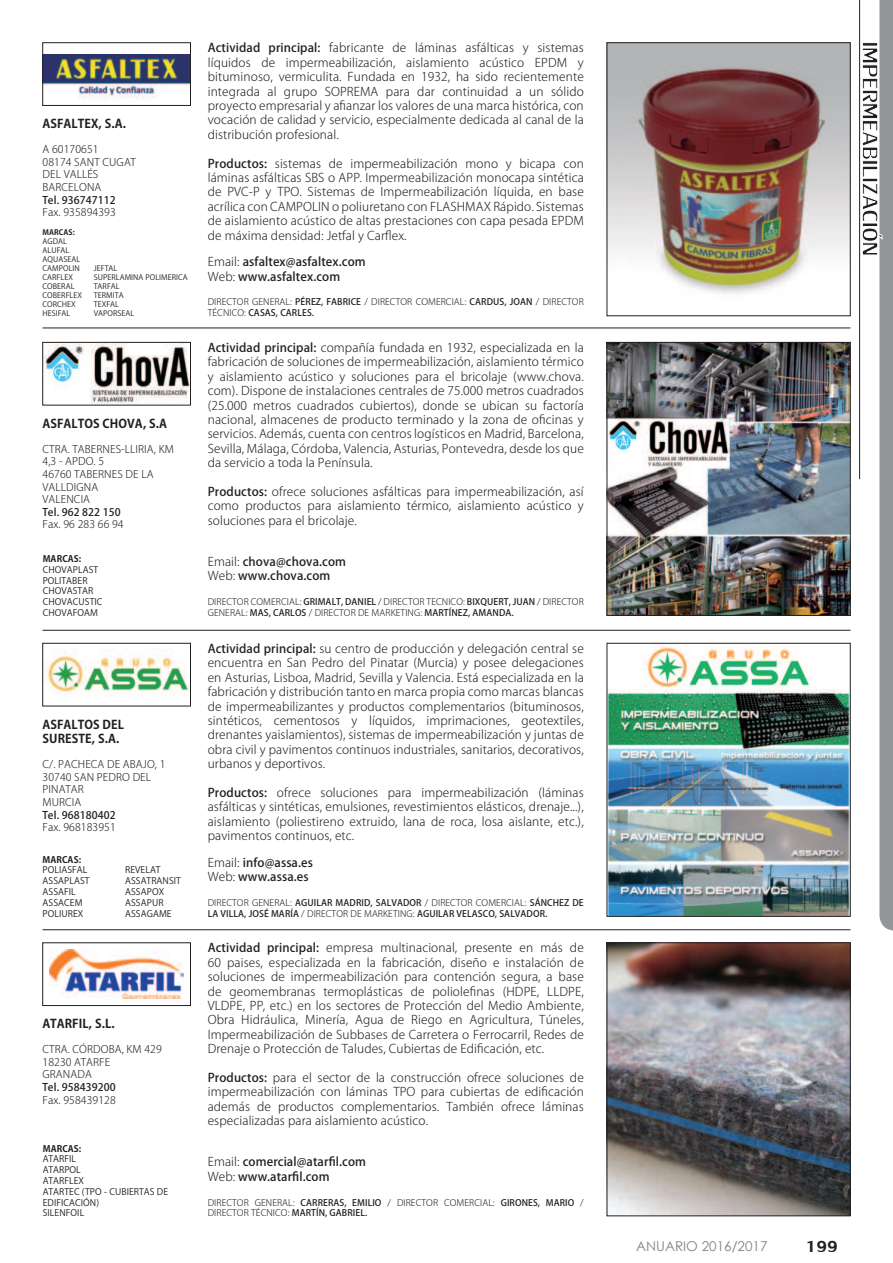
<style>
.page{position:relative;width:893px;height:1263px;background:#fff}
.page>*{position:absolute;margin:0;border:0;box-sizing:border-box;transform-origin:0 0}
.t1{font:24px "Lily UPC";color:#231f20}
.t2{font:13.5px "Century Gothic";color:#7b8387}
.t3{font:300 12px/14.4px "Koz Go Pro";letter-spacing:.01em;color:#231f20;text-align:justify}
.t4{font:500 12px/14.4px "Koz Go Pro";letter-spacing:.01em;color:#231f20}
.t5{font:700 12px/14.4px "Koz Go Pro";letter-spacing:.01em;color:#231f20}
.t6{font:300 10.5px/12.6px "Koz Go Pro";letter-spacing:.01em;color:#231f20}
.t7{font:500 10.5px "Koz Go Pro";letter-spacing:.01em;color:#231f20}
.t8{font:300 9px/10.5px "Koz Go Pro";letter-spacing:.01em;color:#231f20}
.t9{font:9px/10.8px "Koz Go Pro";letter-spacing:.01em;color:#231f20}
.t10{font:500 9px/10.5px "Koz Go Pro";letter-spacing:.01em;color:#231f20}
.t11{font:700 9px "Koz Go Pro";letter-spacing:.01em;color:#231f20}
.t12{font:7.5px/9px "Koz Go Pro";letter-spacing:.01em;color:#231f20}
.t13{font:700 7.5px "Koz Go Pro";letter-spacing:.01em;color:#231f20}
.s1{font-weight:500}
.s2{font-weight:300}
</style>
<div class="page">
<hr style="left:43px;top:328px;width:807px;height:1px;background:#231f20">
<hr style="left:43px;top:630px;width:807px;height:1px;background:#231f20">
<hr style="left:43px;top:929px;width:807px;height:1px;background:#231f20">
<img style="left:609px;top:344px;width:239px;height:270px">
<div style="left:607px;top:342px;width:243px;height:274px;border:1px solid #231f20"></div>
<img style="left:45px;top:344px;width:144px;height:59px">
<div style="left:43px;top:342px;width:148px;height:63px;border:1px solid #231f20"></div>
<img style="left:609px;top:944px;width:239px;height:270px">
<div style="left:607px;top:942px;width:243px;height:274px;border:1px solid #231f20"></div>
<img style="left:49px;top:950px;width:135px;height:48px">
<div style="left:43px;top:942px;width:148px;height:64px;border:1px solid #231f20"></div>
<img style="left:609px;top:45px;width:239px;height:249px">
<img style="left:45px;top:55px;width:144px;height:44px">
<div style="left:43px;top:43px;width:148px;height:63px;border:1px solid #231f20"></div>
<img style="left:609px;top:645px;width:239px;height:269px">
<img style="left:45px;top:650px;width:144px;height:47px">
<div style="left:43px;top:643px;width:148px;height:63px;border:1px solid #231f20"></div>
<svg style="left:862px;top:0;width:31px;height:930px"></svg>
<hr style="left:859px;top:0;width:1px;height:479px;background:#231f20">
<p class="t5" style="left:43px;top:117px;width:85px">ASFALTEX, S.A.</p>
<p class="t6" style="left:43px;top:143px;width:95px">A 60170651<br>08174 SANT CUGAT<br>DEL VALLÉS<br>BARCELONA</p>
<p class="t7" style="left:43px;top:193px;width:75px">Tel. 936747112</p>
<p class="t6" style="left:43px;top:206px;width:75px">Fax. 935894393</p>
<p class="t13" style="left:43px;top:227px;width:34px">MARCAS:</p>
<p class="t12" style="left:43px;top:237px;width:41px">AGDAL<br>ALUFAL<br>AQUASEAL<br>CAMPOLIN<br>CARFLEX<br>COBERAL<br>COBERFLEX<br>CORCHEX<br>HESIFAL</p>
<p class="t12" style="left:94px;top:264px;width:96px">JEFTAL<br>SUPERLAMINA POLIMERICA<br>TARFAL<br>TERMITA<br>TEXFAL<br>VAPORSEAL</p>
<p class="t5" style="left:43px;top:417px;width:126px">ASFALTOS CHOVA, S.A</p>
<p class="t6" style="left:43px;top:443px;width:133px">CTRA. TABERNES-LLIRIA, KM<br>4,3 - APDO. 5<br>46760 TABERNES DE LA<br>VALLDIGNA<br>VALENCIA</p>
<p class="t7" style="left:43px;top:505px;width:80px">Tel. 962 822 150</p>
<p class="t6" style="left:43px;top:518px;width:83px">Fax. 96 283 66 94</p>
<p class="t11" style="left:43px;top:553px;width:40px">MARCAS:</p>
<p class="t9" style="left:43px;top:564px;width:61px">CHOVAPLAST<br>POLITABER<br>CHOVASTAR<br>CHOVACUSTIC<br>CHOVAFOAM</p>
<p class="t5" style="left:43px;top:718px;width:83px">ASFALTOS DEL<br>SURESTE, S.A.</p>
<p class="t6" style="left:43px;top:758px;width:124px">C/. PACHECA DE ABAJO, 1<br>30740 SAN PEDRO DEL<br>PINATAR<br>MURCIA</p>
<p class="t7" style="left:43px;top:808px;width:75px">Tel. 968180402</p>
<p class="t6" style="left:43px;top:821px;width:75px">Fax. 968183951</p>
<p class="t11" style="left:43px;top:853px;width:40px">MARCAS:</p>
<p class="t9" style="left:43px;top:865px;width:49px">POLIASFAL<br>ASSAPLAST<br>ASSAFIL<br>ASSACEM<br>POLIUREX</p>
<p class="t9" style="left:125px;top:865px;width:57px">REVELAT<br>ASSATRANSIT<br>ASSAPOX<br>ASSAPUR<br>ASSAGAME</p>
<p class="t5" style="left:43px;top:1017px;width:74px">ATARFIL, S.L.</p>
<p class="t6" style="left:43px;top:1043px;width:121px">CTRA. CÓRDOBA, KM 429<br>18230 ATARFE<br>GRANADA</p>
<p class="t7" style="left:43px;top:1080px;width:75px">Tel. 958439200</p>
<p class="t6" style="left:43px;top:1093px;width:75px">Fax. 958439128</p>
<p class="t11" style="left:43px;top:1142px;width:40px">MARCAS:</p>
<p class="t9" style="left:43px;top:1154px;width:127px">ATARFIL<br>ATARPOL<br>ATARFLEX<br>ATARTEC (TPO - CUBIERTAS DE<br>EDIFICACIÓN)<br>SILENFOIL</p>
<p class="t3" style="left:208px;top:41px;width:378px"><span class="s1">Actividad principal:</span> fabricante de láminas asfálticas y sistemas líquidos de impermeabilización, aislamiento acústico EPDM y bituminoso, vermiculita. Fundada en 1932, ha sido recientemente integrada al grupo SOPREMA para dar continuidad a un sólido proyecto empresarial y a昀椀anzar los valores de una marca histórica, con vocación de calidad y servicio, especialmente dedicada al canal de la distribución profesional.</p>
<p class="t3" style="left:208px;top:156px;width:378px"><span class="s1">Productos:</span> sistemas de impermeabilización mono y bicapa con láminas asfálticas SBS o APP. Impermeabilización monocapa sintética de PVC-P y TPO. Sistemas de Impermeabilización líquida, en base acrílica con CAMPOLIN o poliuretano con FLASHMAX Rápido. Sistemas de aislamiento acústico de altas prestaciones con capa pesada EPDM de máxima densidad: Jetfal y Car昀氀ex.</p>
<p class="t4" style="left:208px;top:255px;width:160px"><span class="s2">Email:</span> asfaltex@asfaltex.com<br><span class="s2">Web:</span> www.asfaltex.com</p>
<p class="t8" style="left:208px;top:297px;width:378px">DIRECTOR GENERAL: <span class="s1">PÉREZ, FABRICE</span> / DIRECTOR COMERCIAL: <span class="s1">CARDUS, JOAN</span> / DIRECTOR<br>TÉCNICO: <span class="s1">CASAS, CARLES.</span></p>
<p class="t3" style="left:208px;top:340px;width:378px"><span class="s1">Actividad principal:</span> compañía fundada en 1932, especializada en la fabricación de soluciones de impermeabilización, aislamiento térmico y aislamiento acústico y soluciones para el bricolaje (www.chova. com). Dispone de instalaciones centrales de 75.000 metros cuadrados (25.000 metros cuadrados cubiertos), donde se ubican su factoría nacional, almacenes de producto terminado y la zona de o昀椀cinas y servicios. Además, cuenta con centros logísticos en Madrid, Barcelona, Sevilla, Málaga, Córdoba, Valencia, Asturias, Pontevedra, desde los que da servicio a toda la Península.</p>
<p class="t3" style="left:208px;top:484px;width:378px"><span class="s1">Productos:</span> ofrece soluciones asfálticas para impermeabilización, así como productos para aislamiento térmico, aislamiento acústico y soluciones para el bricolaje.</p>
<p class="t4" style="left:208px;top:555px;width:140px"><span class="s2">Email:</span> chova@chova.com<br><span class="s2">Web:</span> www.chova.com</p>
<p class="t8" style="left:208px;top:597px;width:378px">DIRECTOR COMERCIAL: <span class="s1">GRIMALT, DANIEL</span> / DIRECTOR TECNICO: <span class="s1">BIXQUERT, JUAN</span> / DIRECTOR<br>GENERAL: <span class="s1">MAS, CARLOS</span> / DIRECTOR DE MARKETING: <span class="s1">MARTÍNEZ, AMANDA.</span></p>
<p class="t3" style="left:208px;top:641px;width:378px"><span class="s1">Actividad principal:</span> su centro de producción y delegación central se encuentra en San Pedro del Pinatar (Murcia) y posee delegaciones en Asturias, Lisboa, Madrid, Sevilla y Valencia. Está especializada en la fabricación y distribución tanto en marca propia como marcas blancas de impermeabilizantes y productos complementarios (bituminosos, sintéticos, cementosos y líquidos, imprimaciones, geotextiles, drenantes yaislamientos), sistemas de impermeabilización y juntas de obra civil y pavimentos continuos industriales, sanitarios, decorativos, urbanos y deportivos.</p>
<p class="t3" style="left:208px;top:785px;width:378px"><span class="s1">Productos:</span> ofrece soluciones para impermeabilización (láminas asfálticas y sintéticas, emulsiones, revestimientos elásticos, drenaje...), aislamiento (poliestireno extruido, lana de roca, losa aislante, etc.), pavimentos continuos, etc.</p>
<p class="t4" style="left:208px;top:856px;width:107px"><span class="s2">Email:</span> info@assa.es<br><span class="s2">Web:</span> www.assa.es</p>
<p class="t10" style="left:208px;top:898px;width:378px"><span class="s2">DIRECTOR GENERAL:</span> AGUILAR MADRID, SALVADOR <span class="s2">/ DIRECTOR COMERCIAL:</span> SÁNCHEZ DE<br>LA VILLA, JOSÉ MARÍA <span class="s2">/ DIRECTOR DE MARKETING:</span> AGUILAR VELASCO, SALVADOR.</p>
<p class="t3" style="left:208px;top:941px;width:378px"><span class="s1">Actividad principal:</span> empresa multinacional, presente en más de 60 paises, especializada en la fabricación, diseño e instalación de soluciones de impermeabilización para contención segura, a base de geomembranas termoplásticas de poliole昀椀nas (HDPE, LLDPE, VLDPE, PP, etc.) en los sectores de Protección del Medio Ambiente, Obra Hidráulica, Minería, Agua de Riego en Agricultura, Túneles, Impermeabilización de Subbases de Carretera o Ferrocarril, Redes de Drenaje o Protección de Taludes, Cubiertas de Edi昀椀cación, etc.</p>
<p class="t3" style="left:208px;top:1070px;width:378px"><span class="s1">Productos:</span> para el sector de la construcción ofrece soluciones de impermeabilización con láminas TPO para cubiertas de edi昀椀cación además de productos complementarios. También ofrece láminas especializadas para aislamiento acústico.</p>
<p class="t4" style="left:208px;top:1155px;width:160px"><span class="s2">Email:</span> comercial@atar昀椀l.com<br><span class="s2">Web:</span> www.atar昀椀l.com</p>
<p class="t8" style="left:208px;top:1197px;width:378px">DIRECTOR GENERAL: <span class="s1">CARRERAS, EMILIO</span> / DIRECTOR COMERCIAL: <span class="s1">GIRONES, MARIO</span> /<br>DIRECTOR TÉCNICO: <span class="s1">MARTÍN, GABRIEL.</span></p>
<p class="t2" style="left:636px;top:1241px;width:133px">ANUARIO 2016/2017</p>
<h1 class="t1" style="left:806px;top:1229px;width:34px">199</h1>
</div>
